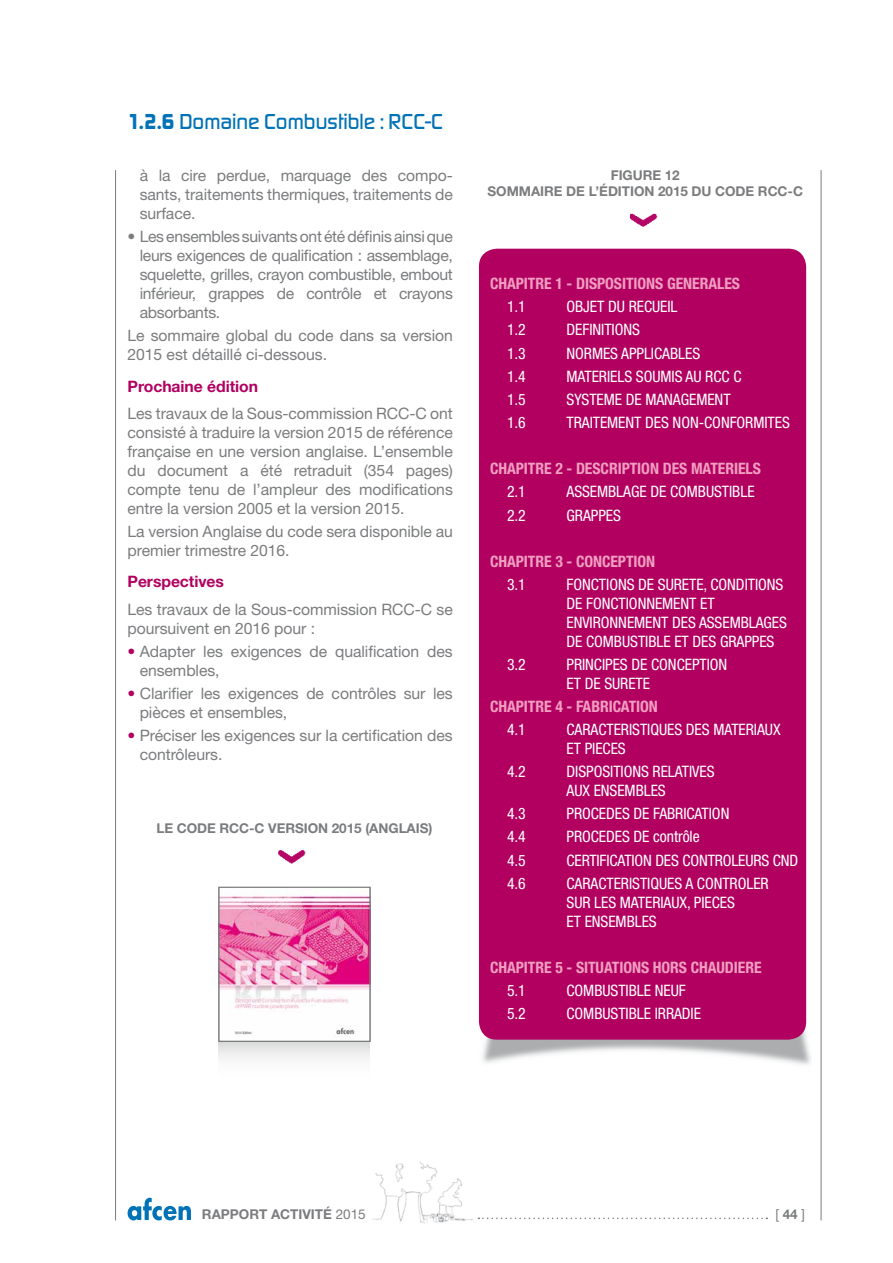
<style>
.page{position:relative;width:893px;height:1263px;background:#fff}
.page>*{position:absolute;margin:0;border:0;box-sizing:border-box;transform-origin:0 0}
.t1{font:500 22.5px "Digital Sans EF";color:#0072b6}
.t2{font:15.75px/18.9px "Helvetica Neue LT Std";letter-spacing:-.005em;color:#7b7c7e}
.t3{font:condensed 15.75px/18.9px "Helvetica Neue LT Std";letter-spacing:-.005em;color:#fff}
.t4{font:700 condensed 15.75px "Helvetica Neue LT Std";letter-spacing:-.005em;color:#f19fc1}
.t5{font:700 15.75px "Helvetica Neue LT Std";letter-spacing:-.005em;color:#b10060}
.t6{font:700 13.5px/16.2px "Helvetica Neue LT Std";letter-spacing:-.005em;color:#7b7c7e;text-align:center}
.t7{font:13.5px "Helvetica Neue LT Std";color:#7b7c7e}
.s1{font-weight:700}
.s2{color:#b10060}
.s3{font-weight:400}
</style>
<div class="page">
<svg style="left:128px;top:1198px;width:63px;height:22px"></svg>
<img style="left:372px;top:1162px;width:100px;height:62px">
<svg style="left:478px;top:1217px;width:289px;height:2px"></svg>
<hr style="left:115px;top:170px;width:1px;height:1050px;background:#7b7c7e">
<hr style="left:821px;top:170px;width:1px;height:1050px;background:#7b7c7e">
<img style="left:630px;top:213px;width:28px;height:14px">
<img style="left:279px;top:850px;width:27px;height:14px">
<img style="left:478px;top:980px;width:333px;height:85px">
<div style="left:479px;top:249px;width:327px;height:791px;background:#b10060;border-radius:18px"></div>
<img style="left:221px;top:892px;width:147px;height:145px">
<div style="left:218px;top:887px;width:152px;height:155px;border:1px solid #7b7c7e"></div>
<div style="left:218px;top:1041px;width:152px;height:54px;background:linear-gradient(to bottom,#e5e5e6,#fff)"></div>
<h1 class="t1" style="left:128px;top:108px;width:317px"><span class="s1">1.2.6</span> Domaine Combustible : RCC-C</h1>
<p class="t2" style="left:140px;top:166px;width:315px;text-align:justify">à la cire perdue, marquage des compo&shy;sants, traitements thermiques, traitements de surface.</p>
<p class="t2" style="left:140px;top:227px;width:315px;text-align:justify;text-indent:-12px">• Les ensembles suivants ont été définis ainsi que leurs exigences de qualification : assemblage, squelette, grilles, crayon combustible, embout inférieur, grappes de contrôle et crayons absorbants.</p>
<p class="t2" style="left:128px;top:326px;width:327px">Le sommaire global du code dans sa version<br>2015 est détaillé ci-dessous.</p>
<p class="t5" style="left:128px;top:376px;width:132px">Prochaine édition</p>
<p class="t2" style="left:128px;top:404px;width:327px;text-align:justify">Les travaux de la Sous-commission RCC-C ont consisté à traduire la version 2015 de référence française en une version anglaise. L’ensemble du document a été retraduit (354 pages) compte tenu de l’ampleur des modifications entre la version 2005 et la version 2015.</p>
<p class="t2" style="left:128px;top:521px;width:327px">La version Anglaise du code sera disponible au premier trimestre 2016.</p>
<p class="t5" style="left:128px;top:572px;width:98px">Perspectives</p>
<p class="t2" style="left:128px;top:599px;width:327px">Les travaux de la Sous-commission RCC-C se poursuivent en 2016 pour :</p>
<p class="t2" style="left:140px;top:641px;width:315px;text-indent:-12px"><span class="s2">•</span> Adapter les exigences de qualification des ensembles,</p>
<p class="t2" style="left:140px;top:683px;width:315px;text-indent:-12px"><span class="s2">•</span> Clarifier les exigences de contrôles sur les pièces et ensembles,</p>
<p class="t2" style="left:140px;top:726px;width:315px;text-indent:-12px"><span class="s2">•</span> Préciser les exigences sur la certification des contrôleurs.</p>
<p class="t6" style="left:157px;top:819px;width:277px">LE CODE RCC-C VERSION 2015 (ANGLAIS)</p>
<p class="t6" style="left:488px;top:167px;width:317px">FIGURE 12<br>SOMMAIRE DE L’ÉDITION 2015 DU CODE RCC-C</p>
<p class="t4" style="left:490px;top:274px;width:252px">CHAPITRE 1 - DISPOSITIONS GENERALES</p>
<p class="t3" style="left:507px;top:297px;width:20px">1.1</p>
<p class="t3" style="left:566px;top:297px;width:113px">OBJET DU RECUEIL</p>
<p class="t3" style="left:507px;top:320px;width:20px">1.2</p>
<p class="t3" style="left:566px;top:320px;width:75px">DEFINITIONS</p>
<p class="t3" style="left:507px;top:343px;width:20px">1.3</p>
<p class="t3" style="left:566px;top:343px;width:135px">NORMES APPLICABLES</p>
<p class="t3" style="left:507px;top:367px;width:20px">1.4</p>
<p class="t3" style="left:566px;top:367px;width:176px">MATERIELS SOUMIS AU RCC C</p>
<p class="t3" style="left:507px;top:390px;width:20px">1.5</p>
<p class="t3" style="left:566px;top:390px;width:166px">SYSTEME DE MANAGEMENT</p>
<p class="t3" style="left:507px;top:413px;width:20px">1.6</p>
<p class="t3" style="left:566px;top:413px;width:225px">TRAITEMENT DES NON-CONFORMITES</p>
<p class="t4" style="left:490px;top:459px;width:273px">CHAPITRE 2 - DESCRIPTION DES MATERIELS</p>
<p class="t3" style="left:507px;top:482px;width:20px">2.1</p>
<p class="t3" style="left:566px;top:482px;width:190px">ASSEMBLAGE DE COMBUSTIBLE</p>
<p class="t3" style="left:507px;top:505px;width:20px">2.2</p>
<p class="t3" style="left:566px;top:505px;width:56px">GRAPPES</p>
<p class="t4" style="left:490px;top:552px;width:167px">CHAPITRE 3 - CONCEPTION</p>
<p class="t3" style="left:507px;top:575px;width:20px">3.1</p>
<p class="t3" style="left:566px;top:575px;width:222px">FONCTIONS DE SURETE, CONDITIONS<br>DE FONCTIONNEMENT ET<br>ENVIRONNEMENT DES ASSEMBLAGES<br>DE COMBUSTIBLE ET DES GRAPPES</p>
<p class="t3" style="left:507px;top:655px;width:20px">3.2</p>
<p class="t3" style="left:566px;top:655px;width:162px">PRINCIPES DE CONCEPTION<br>ET DE SURETE</p>
<p class="t4" style="left:490px;top:697px;width:169px">CHAPITRE 4 - FABRICATION</p>
<p class="t3" style="left:507px;top:720px;width:20px">4.1</p>
<p class="t3" style="left:566px;top:720px;width:216px">CARACTERISTIQUES DES MATERIAUX<br>ET PIECES</p>
<p class="t3" style="left:507px;top:762px;width:20px">4.2</p>
<p class="t3" style="left:566px;top:762px;width:150px">DISPOSITIONS RELATIVES<br>AUX ENSEMBLES</p>
<p class="t3" style="left:507px;top:804px;width:20px">4.3</p>
<p class="t3" style="left:566px;top:804px;width:164px">PROCEDES DE FABRICATION</p>
<p class="t3" style="left:507px;top:827px;width:20px">4.4</p>
<p class="t3" style="left:566px;top:827px;width:135px">PROCEDES DE contrôle</p>
<p class="t3" style="left:507px;top:850px;width:20px">4.5</p>
<p class="t3" style="left:566px;top:850px;width:233px">CERTIFICATION DES CONTROLEURS CND</p>
<p class="t3" style="left:507px;top:874px;width:20px">4.6</p>
<p class="t3" style="left:566px;top:874px;width:204px">CARACTERISTIQUES A CONTROLER<br>SUR LES MATERIAUX, PIECES<br>ET ENSEMBLES</p>
<p class="t4" style="left:490px;top:958px;width:273px">CHAPITRE 5 - SITUATIONS HORS CHAUDIERE</p>
<p class="t3" style="left:507px;top:981px;width:20px">5.1</p>
<p class="t3" style="left:566px;top:981px;width:121px">COMBUSTIBLE NEUF</p>
<p class="t3" style="left:507px;top:1004px;width:20px">5.2</p>
<p class="t3" style="left:566px;top:1004px;width:136px">COMBUSTIBLE IRRADIE</p>
<p class="t6" style="left:202px;top:1206px;width:165px">RAPPORT ACTIVITÉ <span class="s3">2015</span></p>
<p class="t7" style="left:775px;top:1206px;width:31px">[ <span class="s1">44</span> ]</p>
</div>
